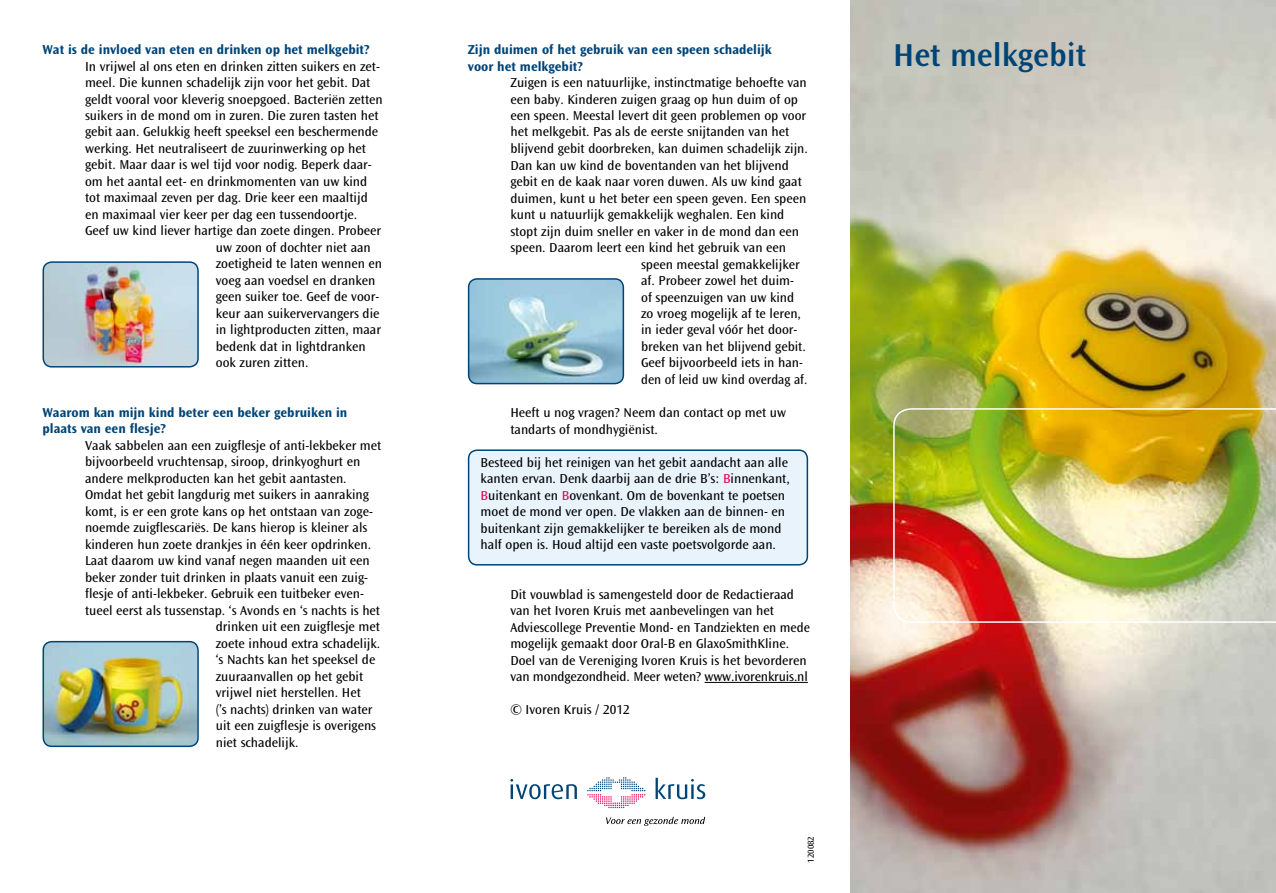
<style>
.page{position:relative;width:1276px;height:893px;background:#fff}
.page>*{position:absolute;margin:0;border:0;box-sizing:border-box;transform-origin:0 0}
.t1{font:600 33px "Ocean Sans Std";color:#004476}
.t2{font:13.5px/16.5px "Ocean Sans Std";color:#000}
.t3{font:700 13.5px/16.5px "Ocean Sans Std";color:#004476}
.t4{font:9px "Ocean Sans Std";color:#000}
.s1{color:#e50057}
</style>
<div class="page">
<img style="left:850px;top:0;width:426px;height:893px">
<img style="left:893px;top:408px;width:383px;height:215px">
<img style="left:43px;top:262px;width:153px;height:105px">
<div style="left:43px;top:261px;width:156px;height:107px;border:2px solid #004476;border-radius:9px"></div>
<img style="left:43px;top:642px;width:155px;height:104px">
<div style="left:43px;top:641px;width:156px;height:106px;border:2px solid #004476;border-radius:9px"></div>
<img style="left:469px;top:279px;width:154px;height:105px">
<div style="left:468px;top:278px;width:156px;height:106px;border:2px solid #004476;border-radius:9px"></div>
<div style="left:468px;top:450px;width:339px;height:115px;background:#e8f3fc;border-radius:9px"></div>
<div style="left:468px;top:449px;width:340px;height:116px;border:2px solid #004476;border-radius:9px"></div>
<hr style="left:704px;top:682px;width:104px;height:1px;background:#000">
<svg style="left:587px;top:777px;width:58px;height:31px"></svg>
<svg style="left:510px;top:779px;width:67px;height:20px"></svg>
<svg style="left:655px;top:778px;width:50px;height:21px"></svg>
<svg style="left:606px;top:817px;width:99px;height:9px"></svg>
<p class="t3" style="left:43px;top:41px;width:329px">Wat is de invloed van eten en drinken op het melkgebit?</p>
<p class="t2" style="left:85px;top:58px;width:296px">In vrijwel al ons eten en drinken zitten suikers en zet-</p>
<p class="t2" style="left:85px;top:74px;width:287px">meel. Die kunnen schadelijk zijn voor het gebit. Dat</p>
<p class="t2" style="left:85px;top:91px;width:299px">geldt vooral voor kleverig snoepgoed. Bacteriën zetten</p>
<p class="t2" style="left:85px;top:107px;width:295px">suikers in de mond om in zuren. Die zuren tasten het</p>
<p class="t2" style="left:85px;top:124px;width:295px">gebit aan. Gelukkig heeft speeksel een beschermende</p>
<p class="t2" style="left:85px;top:140px;width:282px">werking. Het neutraliseert de zuurinwerking op het</p>
<p class="t2" style="left:85px;top:157px;width:288px">gebit. Maar daar is wel tijd voor nodig. Beperk daar-</p>
<p class="t2" style="left:85px;top:173px;width:284px">om het aantal eet- en drinkmomenten van uw kind</p>
<p class="t2" style="left:85px;top:190px;width:284px">tot maximaal zeven per dag. Drie keer een maaltijd</p>
<p class="t2" style="left:85px;top:206px;width:274px">en maximaal vier keer per dag een tussendoortje.</p>
<p class="t2" style="left:85px;top:223px;width:298px">Geef uw kind liever hartige dan zoete dingen. Probeer</p>
<p class="t2" style="left:216px;top:239px;width:156px">uw zoon of dochter niet aan</p>
<p class="t2" style="left:216px;top:256px;width:168px">zoetigheid te laten wennen en</p>
<p class="t2" style="left:216px;top:272px;width:161px">voeg aan voedsel en dranken</p>
<p class="t2" style="left:216px;top:289px;width:165px">geen suiker toe. Geef de voor-</p>
<p class="t2" style="left:216px;top:305px;width:165px">keur aan suikervervangers die</p>
<p class="t2" style="left:216px;top:322px;width:167px">in lightproducten zitten, maar</p>
<p class="t2" style="left:216px;top:338px;width:151px">bedenk dat in lightdranken</p>
<p class="t2" style="left:216px;top:355px;width:94px">ook zuren zitten.</p>
<p class="t3" style="left:43px;top:404px;width:306px">Waarom kan mijn kind beter een beker gebruiken in plaats van een flesje?</p>
<p class="t2" style="left:85px;top:437px;width:298px">Vaak sabbelen aan een zuigflesje of anti-lekbeker met</p>
<p class="t2" style="left:85px;top:454px;width:277px">bijvoorbeeld vruchtensap, siroop, drinkyoghurt en</p>
<p class="t2" style="left:85px;top:470px;width:263px">andere melkproducten kan het gebit aantasten.</p>
<p class="t2" style="left:85px;top:487px;width:285px">Omdat het gebit langdurig met suikers in aanraking</p>
<p class="t2" style="left:85px;top:503px;width:289px">komt, is er een grote kans op het ontstaan van zoge-</p>
<p class="t2" style="left:85px;top:520px;width:284px">noemde zuigflescariës. De kans hierop is kleiner als</p>
<p class="t2" style="left:85px;top:536px;width:288px">kinderen hun zoete drankjes in één keer opdrinken.</p>
<p class="t2" style="left:85px;top:553px;width:286px">Laat daarom uw kind vanaf negen maanden uit een</p>
<p class="t2" style="left:85px;top:569px;width:284px">beker zonder tuit drinken in plaats vanuit een zuig-</p>
<p class="t2" style="left:85px;top:586px;width:279px">flesje of anti-lekbeker. Gebruik een tuitbeker even-</p>
<p class="t2" style="left:85px;top:602px;width:296px">tueel eerst als tussenstap. ‘s Avonds en ‘s nachts is het</p>
<p class="t2" style="left:216px;top:619px;width:166px">drinken uit een zuigflesje met</p>
<p class="t2" style="left:216px;top:635px;width:166px">zoete inhoud extra schadelijk.</p>
<p class="t2" style="left:216px;top:652px;width:161px">‘s Nachts kan het speeksel de</p>
<p class="t2" style="left:216px;top:668px;width:149px">zuuraanvallen op het gebit</p>
<p class="t2" style="left:216px;top:685px;width:147px">vrijwel niet herstellen. Het</p>
<p class="t2" style="left:216px;top:701px;width:158px">(’s nachts) drinken van water</p>
<p class="t2" style="left:216px;top:718px;width:162px">uit een zuigflesje is overigens</p>
<p class="t2" style="left:216px;top:734px;width:84px">niet schadelijk.</p>
<p class="t3" style="left:468px;top:41px;width:305px">Zijn duimen of het gebruik van een speen schadelijk voor het melkgebit?</p>
<p class="t2" style="left:510px;top:74px;width:298px">Zuigen is een natuurlijke, instinctmatige behoefte van</p>
<p class="t2" style="left:510px;top:91px;width:289px">een baby. Kinderen zuigen graag op hun duim of op</p>
<p class="t2" style="left:510px;top:107px;width:297px">een speen. Meestal levert dit geen problemen op voor</p>
<p class="t2" style="left:510px;top:124px;width:280px">het melkgebit. Pas als de eerste snijtanden van het</p>
<p class="t2" style="left:510px;top:140px;width:299px">blijvend gebit doorbreken, kan duimen schadelijk zijn.</p>
<p class="t2" style="left:510px;top:157px;width:280px">Dan kan uw kind de boventanden van het blijvend</p>
<p class="t2" style="left:510px;top:173px;width:293px">gebit en de kaak naar voren duwen. Als uw kind gaat</p>
<p class="t2" style="left:510px;top:190px;width:297px">duimen, kunt u het beter een speen geven. Een speen</p>
<p class="t2" style="left:510px;top:206px;width:275px">kunt u natuurlijk gemakkelijk weghalen. Een kind</p>
<p class="t2" style="left:510px;top:223px;width:290px">stopt zijn duim sneller en vaker in de mond dan een</p>
<p class="t2" style="left:510px;top:239px;width:277px">speen. Daarom leert een kind het gebruik van een</p>
<p class="t2" style="left:641px;top:256px;width:160px">speen meestal gemakkelijker</p>
<p class="t2" style="left:641px;top:272px;width:154px">af. Probeer zowel het duim-</p>
<p class="t2" style="left:641px;top:289px;width:155px">of speenzuigen van uw kind</p>
<p class="t2" style="left:641px;top:305px;width:161px">zo vroeg mogelijk af te leren,</p>
<p class="t2" style="left:641px;top:322px;width:158px">in ieder geval vóór het door-</p>
<p class="t2" style="left:641px;top:338px;width:166px">breken van het blijvend gebit.</p>
<p class="t2" style="left:641px;top:355px;width:163px">Geef bijvoorbeeld iets in han-</p>
<p class="t2" style="left:641px;top:371px;width:168px">den of leid uw kind overdag af.</p>
<p class="t2" style="left:510px;top:404px;width:277px">Heeft u nog vragen? Neem dan contact op met uw tandarts of mondhygiënist.</p>
<p class="t2" style="left:480px;top:454px;width:311px">Besteed bij het reinigen van het gebit aandacht aan alle kanten ervan. Denk daarbij aan de drie B’s: <span class="s1">B</span>innenkant, <span class="s1">B</span>uitenkant en <span class="s1">B</span>ovenkant. Om de bovenkant te poetsen moet de mond ver open. De vlakken aan de binnen- en buitenkant zijn gemakkelijker te bereiken als de mond half open is. Houd altijd een vaste poetsvolgorde aan.</p>
<p class="t2" style="left:510px;top:586px;width:301px">Dit vouwblad is samengesteld door de Redactieraad van het Ivoren Kruis met aanbevelingen van het Adviescollege Preventie Mond- en Tandziekten en mede mogelijk gemaakt door Oral-B en GlaxoSmithKline.<br>Doel van de Vereniging Ivoren Kruis is het bevorderen van mondgezondheid. Meer weten? www.ivorenkruis.nl</p>
<p class="t2" style="left:510px;top:701px;width:121px">© Ivoren Kruis / 2012</p>
<p class="t4" style="left:805px;top:863px;width:28px;rotate:-90deg">120082</p>
<h1 class="t1" style="left:893px;top:37px;width:195px">Het melkgebit</h1>
</div>
